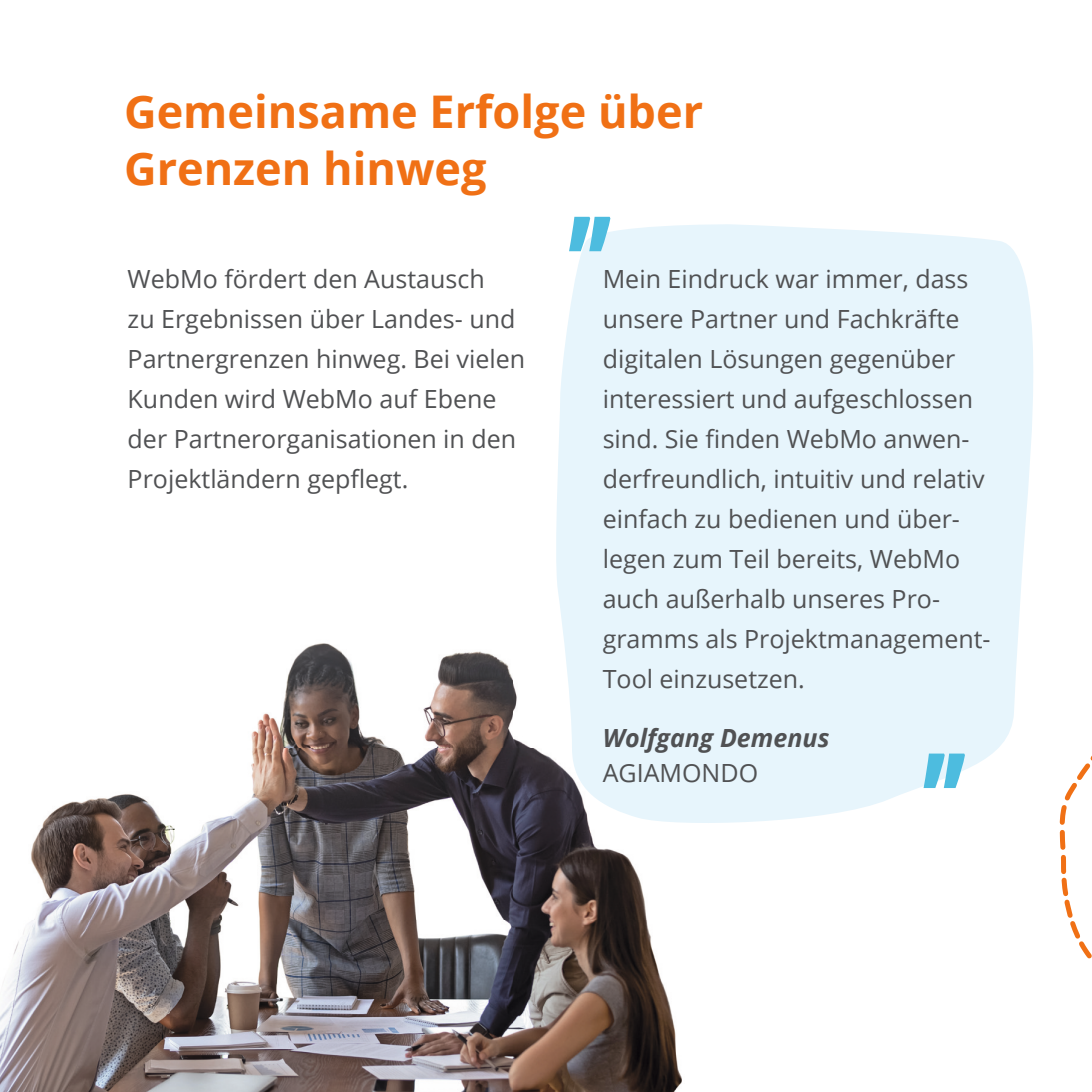
<style>
.page{position:relative;width:1092px;height:1092px;background:#fff}
.page>*{position:absolute;margin:0;border:0;box-sizing:border-box;transform-origin:0 0}
.t1{font:700 45px/57.5px "Open Sans";color:#f07015}
.t2{font:25px/40px "Open Sans";color:#505153}
.t3{font:italic 700 25px "Open Sans";color:#505153}
</style>
<div class="page">
<svg style="left:1059px;top:757px;width:32px;height:202px"></svg>
<img style="left:0;top:643px;width:682px;height:448px">
<svg style="left:553px;top:224px;width:480px;height:603px;background:#e8f4fb"></svg>
<svg style="left:569px;top:217px;width:41px;height:34px"></svg>
<svg style="left:923px;top:753px;width:41px;height:35px"></svg>
<h1 class="t1" style="left:124px;top:81px;width:580px">Gemeinsame Erfolge über<br>Grenzen hinweg</h1>
<p class="t2" style="left:128px;top:258px;width:399px">WebMo fördert den Austausch<br>zu Ergebnissen über Landes- und<br>Partnergrenzen hinweg. Bei vielen<br>Kunden wird WebMo auf Ebene der Partnerorganisationen in den<br>Projektländern gepflegt.</p>
<p class="t2" style="left:602px;top:258px;width:389px">Mein Eindruck war immer, dass unsere Partner und Fachkräfte digitalen Lösungen gegenüber interessiert und aufgeschlossen sind. Sie finden WebMo anwen&shy;derfreundlich, intuitiv und relativ einfach zu bedienen und über&shy;legen zum Teil bereits, WebMo auch außerhalb unseres Pro&shy;gramms als Projektmanagement-<br>Tool einzusetzen.</p>
<p class="t3" style="left:602px;top:720px;width:228px">Wolfgang Demenus</p>
<p class="t2" style="left:602px;top:752px;width:157px">AGIAMONDO</p>
</div>
